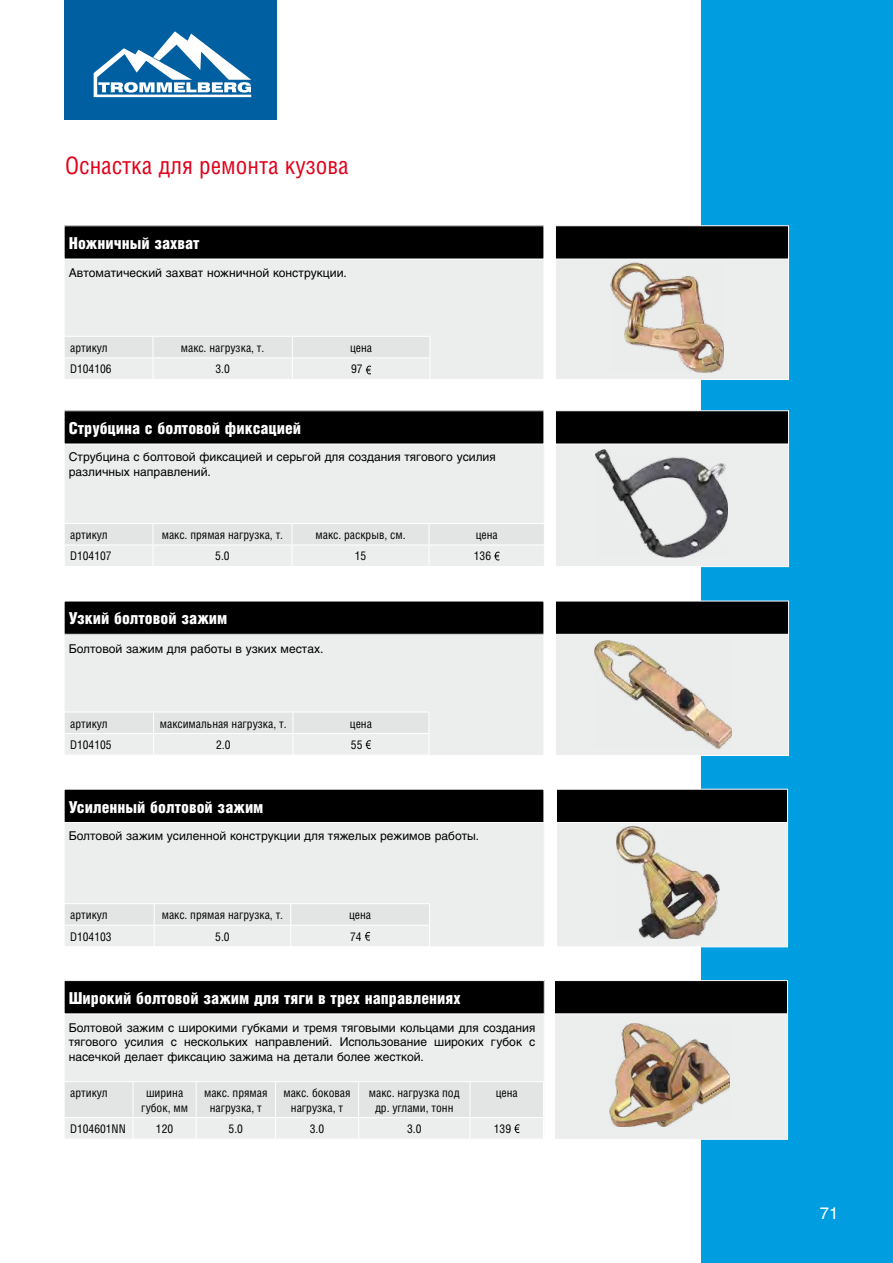
<style>
.page{position:relative;width:893px;height:1263px;background:#fff}
.page>*{position:absolute;margin:0;border:0;box-sizing:border-box;transform-origin:0 0}
.t1{font:24px "Helios Cond";color:#e2001a}
.t2{font:900 16.5px "Helios Cond";color:#fff}
.t3{font:16.5px "Helios";color:#fff}
.t4{font:12px/14.4px "Helios";color:#000}
.t5{font:12px/14.4px "Helios Cond";color:#000;text-align:center}
</style>
<div class="page">
<div style="left:702px;top:0;width:191px;height:1263px;background:#009ee0"></div>
<div style="left:64px;top:0;width:212px;height:119px;background:#005fa0"></div>
<svg style="left:94px;top:31px;width:157px;height:66px"></svg>
<div style="left:555px;top:256px;width:234px;height:124px;background:#eceded;border:1px solid #fff"></div>
<div style="left:555px;top:225px;width:234px;height:34px;background:#000;border:1px solid #fff"></div>
<div style="left:64px;top:259px;width:480px;height:120px;background:#eceded"></div>
<div style="left:64px;top:259px;width:480px;height:121px;border:1px solid #fff"></div>
<div style="left:64px;top:226px;width:480px;height:33px;background:#000"></div>
<div style="left:555px;top:443px;width:234px;height:124px;background:#eceded;border:1px solid #fff"></div>
<div style="left:555px;top:410px;width:234px;height:34px;background:#000;border:1px solid #fff"></div>
<div style="left:64px;top:443px;width:480px;height:124px;background:#eceded"></div>
<div style="left:64px;top:411px;width:480px;height:33px;background:#000"></div>
<div style="left:555px;top:631px;width:234px;height:125px;background:#eceded;border:1px solid #fff"></div>
<div style="left:555px;top:601px;width:234px;height:34px;background:#000;border:1px solid #fff"></div>
<div style="left:64px;top:634px;width:480px;height:121px;background:#eceded"></div>
<div style="left:64px;top:601px;width:480px;height:33px;background:#000"></div>
<div style="left:64px;top:601px;width:480px;height:34px;border:1px solid #fff"></div>
<img style="left:611px;top:263px;width:113px;height:109px">
<hr style="left:64px;top:379px;width:89px;height:1px;background:#fff">
<hr style="left:153px;top:379px;width:139px;height:1px;background:#fff">
<hr style="left:292px;top:379px;width:138px;height:1px;background:#fff">
<svg style="left:64px;top:336px;width:366px;height:43px"></svg>
<img style="left:595px;top:450px;width:133px;height:107px">
<hr style="left:64px;top:566px;width:89px;height:1px;background:#fff">
<hr style="left:153px;top:566px;width:139px;height:1px;background:#fff">
<hr style="left:292px;top:566px;width:137px;height:1px;background:#fff">
<hr style="left:429px;top:566px;width:116px;height:1px;background:#fff">
<svg style="left:64px;top:523px;width:480px;height:43px"></svg>
<img style="left:594px;top:640px;width:138px;height:108px">
<svg style="left:64px;top:712px;width:365px;height:43px"></svg>
<div style="left:554px;top:1013px;width:234px;height:127px;background:#eceded;border:1px solid #fff"></div>
<div style="left:554px;top:980px;width:234px;height:34px;background:#000;border:1px solid #fff"></div>
<div style="left:64px;top:1013px;width:480px;height:126px;background:#eceded"></div>
<div style="left:64px;top:980px;width:480px;height:34px;background:#000"></div>
<div style="left:64px;top:980px;width:481px;height:34px;border:1px solid #fff"></div>
<div style="left:556px;top:821px;width:232px;height:126px;background:#eceded;border:1px solid #fff"></div>
<div style="left:556px;top:789px;width:232px;height:34px;background:#000;border:1px solid #fff"></div>
<div style="left:64px;top:822px;width:480px;height:125px;background:#eceded"></div>
<div style="left:64px;top:789px;width:480px;height:33px;background:#000"></div>
<div style="left:64px;top:789px;width:480px;height:34px;border:1px solid #fff"></div>
<hr style="left:64px;top:903px;width:90px;height:1px;background:#fff">
<hr style="left:154px;top:903px;width:137px;height:1px;background:#fff">
<hr style="left:291px;top:903px;width:139px;height:1px;background:#fff">
<svg style="left:64px;top:904px;width:366px;height:43px"></svg>
<img style="left:616px;top:826px;width:104px;height:113px">
<img style="left:610px;top:1023px;width:120px;height:104px">
<hr style="left:64px;top:1081px;width:69px;height:1px;background:#fff">
<hr style="left:133px;top:1081px;width:63px;height:1px;background:#fff">
<hr style="left:196px;top:1081px;width:79px;height:1px;background:#fff">
<hr style="left:275px;top:1081px;width:84px;height:1px;background:#fff">
<hr style="left:359px;top:1081px;width:111px;height:1px;background:#fff">
<hr style="left:470px;top:1081px;width:74px;height:1px;background:#fff">
<svg style="left:64px;top:1082px;width:480px;height:57px"></svg>
<h1 class="t1" style="left:65px;top:151px;width:285px">Оснастка для ремонта кузова</h1>
<h2 class="t2" style="left:69px;top:234px;width:132px">Ножничный захват</h2>
<p class="t4" style="left:69px;top:266px;width:280px">Автоматический захват ножничной конструкции.</p>
<p class="t5" style="left:70px;top:340px;width:39px">артикул</p>
<p class="t5" style="left:181px;top:340px;width:85px">макс. нагрузка, т.</p>
<p class="t5" style="left:350px;top:340px;width:24px">цена</p>
<p class="t5" style="left:70px;top:362px;width:43px">D104106</p>
<p class="t5" style="left:215px;top:362px;width:16px">3.0</p>
<p class="t5" style="left:351px;top:362px;width:13px">97</p>
<h2 class="t2" style="left:69px;top:419px;width:234px">Струбцина с болтовой фиксацией</h2>
<p class="t4" style="left:69px;top:450px;width:428px">Струбцина с болтовой фиксацией и серьгой для создания тягового усилия различных направлений.</p>
<p class="t5" style="left:70px;top:527px;width:39px">артикул</p>
<p class="t5" style="left:162px;top:527px;width:123px">макс. прямая нагрузка, т.</p>
<p class="t5" style="left:316px;top:527px;width:91px">макс. раскрыв, см.</p>
<p class="t5" style="left:476px;top:527px;width:24px">цена</p>
<p class="t5" style="left:70px;top:549px;width:43px">D104107</p>
<p class="t5" style="left:215px;top:549px;width:16px">5.0</p>
<p class="t5" style="left:355px;top:549px;width:13px">15</p>
<p class="t5" style="left:474px;top:549px;width:19px">136</p>
<h2 class="t2" style="left:69px;top:609px;width:160px">Узкий болтовой зажим</h2>
<p class="t4" style="left:69px;top:641px;width:256px">Болтовой зажим для работы в узких местах.</p>
<p class="t5" style="left:70px;top:716px;width:39px">артикул</p>
<p class="t5" style="left:160px;top:716px;width:128px">максимальная нагрузка, т.</p>
<p class="t5" style="left:350px;top:716px;width:24px">цена</p>
<p class="t5" style="left:70px;top:737px;width:43px">D104105</p>
<p class="t5" style="left:216px;top:737px;width:16px">2.0</p>
<p class="t5" style="left:351px;top:737px;width:13px">55</p>
<h2 class="t2" style="left:69px;top:797px;width:196px">Усиленный болтовой зажим</h2>
<p class="t4" style="left:69px;top:829px;width:412px">Болтовой зажим усиленной конструкции для тяжелых режимов работы.</p>
<p class="t5" style="left:70px;top:907px;width:39px">артикул</p>
<p class="t5" style="left:162px;top:907px;width:123px">макс. прямая нагрузка, т.</p>
<p class="t5" style="left:349px;top:907px;width:24px">цена</p>
<p class="t5" style="left:70px;top:929px;width:43px">D104103</p>
<p class="t5" style="left:215px;top:929px;width:16px">5.0</p>
<p class="t5" style="left:350px;top:929px;width:13px">74</p>
<h2 class="t2" style="left:69px;top:989px;width:393px">Широкий болтовой зажим для тяги в трех направлениях</h2>
<p class="t4" style="left:69px;top:1020px;width:468px;text-align:justify">Болтовой зажим с широкими губками и тремя тяговыми кольцами для создания тягового усилия с нескольких направлений. Использование широких губок с насечкой делает фиксацию зажима на детали более жесткой.</p>
<p class="t5" style="left:70px;top:1085px;width:39px">артикул</p>
<p class="t5" style="left:141px;top:1085px;width:48px">ширина губок, мм</p>
<p class="t5" style="left:204px;top:1085px;width:65px">макс. прямая нагрузка, т</p>
<p class="t5" style="left:283px;top:1085px;width:69px">макс. боковая нагрузка, т</p>
<p class="t5" style="left:369px;top:1085px;width:92px">макс. нагрузка под др. углами, тонн</p>
<p class="t5" style="left:496px;top:1085px;width:24px">цена</p>
<p class="t5" style="left:70px;top:1121px;width:57px">D104601NN</p>
<p class="t5" style="left:156px;top:1121px;width:19px">120</p>
<p class="t5" style="left:229px;top:1121px;width:16px">5.0</p>
<p class="t5" style="left:310px;top:1121px;width:16px">3.0</p>
<p class="t5" style="left:407px;top:1121px;width:16px">3.0</p>
<p class="t5" style="left:494px;top:1121px;width:19px">139</p>
<h2 class="t3" style="left:820px;top:1203px;width:20px">71</h2>
</div>
